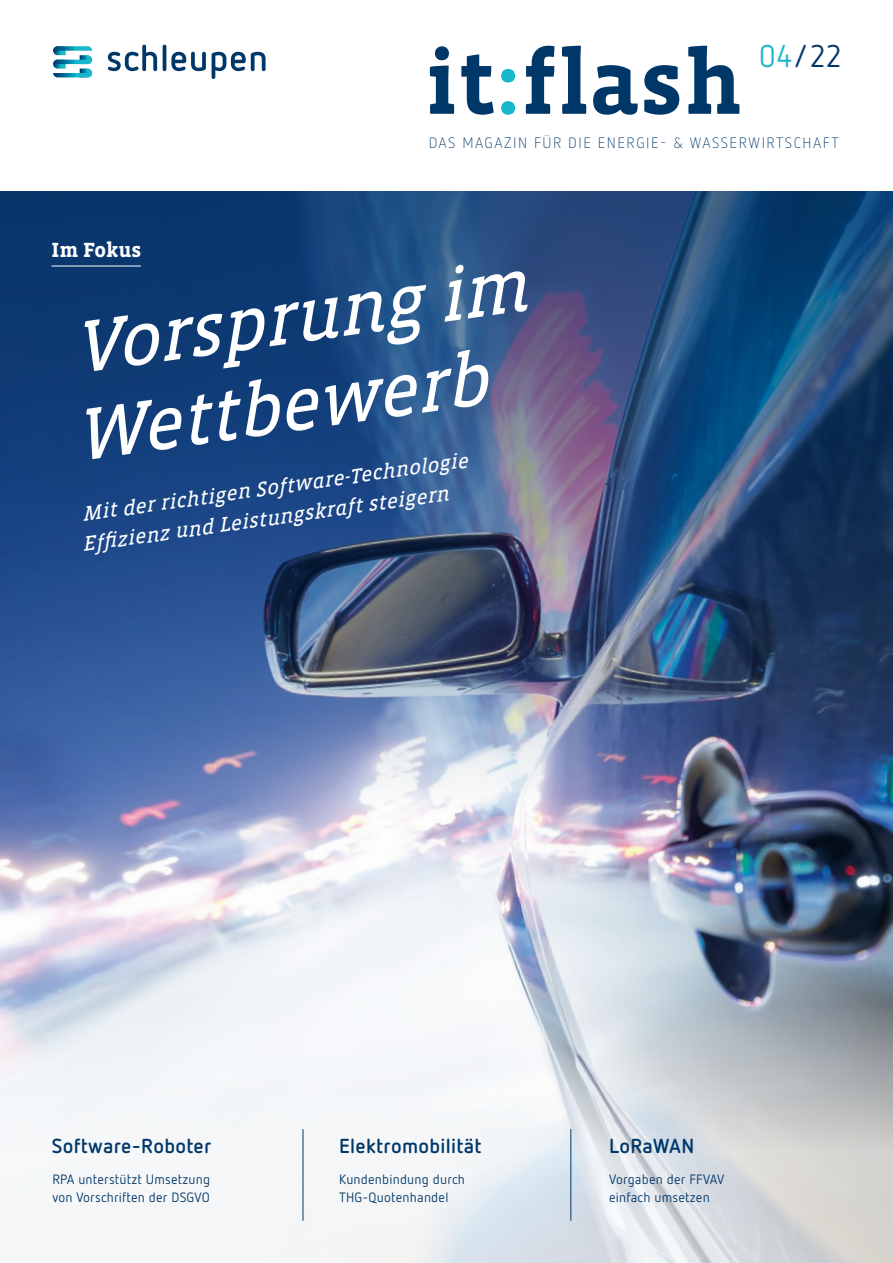
<style>
.page{position:relative;width:893px;height:1263px;background:#fff}
.page>*{position:absolute;margin:0;border:0;box-sizing:border-box;transform-origin:0 0}
.t1{font:italic 75px/87px "Vista Slab OTCE";color:#fff}
.t2{font:31.35px "Netto OT";color:#003769}
.t3{font:italic 21px/30px "Vista Slab OTCE";color:#fff}
.t4{font:700 21px "Vista Slab OTCE";color:#fff}
.t5{font:700 20.25px "Netto OT";letter-spacing:.015em;color:#003769}
.t6{font:300 15px "Netto OT";letter-spacing:.1em;color:#003769}
.t7{font:13.5px/18px "Netto OT";letter-spacing:.015em;color:#003769}
.s1{color:#18b7c9}
</style>
<div class="page">
<svg style="left:526px;top:46px;width:213px;height:69px"></svg>
<svg style="left:501px;top:69px;width:14px;height:46px"></svg>
<svg style="left:430px;top:46px;width:64px;height:69px"></svg>
<svg style="left:108px;top:45px;width:158px;height:34px"></svg>
<svg style="left:53px;top:46px;width:39px;height:31px"></svg>
<img style="left:0;top:955px;width:893px;height:50px">
<svg style="left:0;top:1005px;width:893px;height:258px;fill:#f2f5f6"></svg>
<hr style="left:303px;top:1129px;width:1px;height:91px;background:#003769">
<hr style="left:570px;top:1129px;width:1px;height:91px;background:#003769">
<img style="left:0;top:191px;width:893px;height:764px">
<hr style="left:51px;top:266px;width:90px;height:1px;background:#fff">
<h2 class="t2" style="left:758px;top:37px;width:85px"><span class="s1">04</span>/22</h2>
<p class="t6" style="left:429px;top:134px;width:412px">DAS MAGAZIN FÜR DIE ENERGIE- &amp; WASSERWIRTSCHAFT</p>
<h3 class="t4" style="left:51px;top:238px;width:91px">Im Fokus</h3>
<h1 class="t1" style="left:59px;top:306px;width:469px;rotate:-8deg">Vorsprung im<br>Wettbewerb</h1>
<h3 class="t3" style="left:77px;top:500px;width:395px;rotate:-8deg">Mit der richtigen Software-Technologie<br>Effi zienz und Leistungskraft steigern</h3>
<h3 class="t5" style="left:52px;top:1133px;width:161px">Software-Roboter</h3>
<p class="t7" style="left:52px;top:1170px;width:159px">RPA unterstützt Umsetzung von Vorschriften der DSGVO</p>
<h3 class="t5" style="left:339px;top:1133px;width:144px">Elektromobilität</h3>
<p class="t7" style="left:339px;top:1169px;width:127px">Kundenbindung durch<br>THG-Quotenhandel</p>
<h3 class="t5" style="left:609px;top:1133px;width:87px">LoRaWAN</h3>
<p class="t7" style="left:609px;top:1170px;width:117px">Vorgaben der FFVAV einfach umsetzen</p>
</div>
